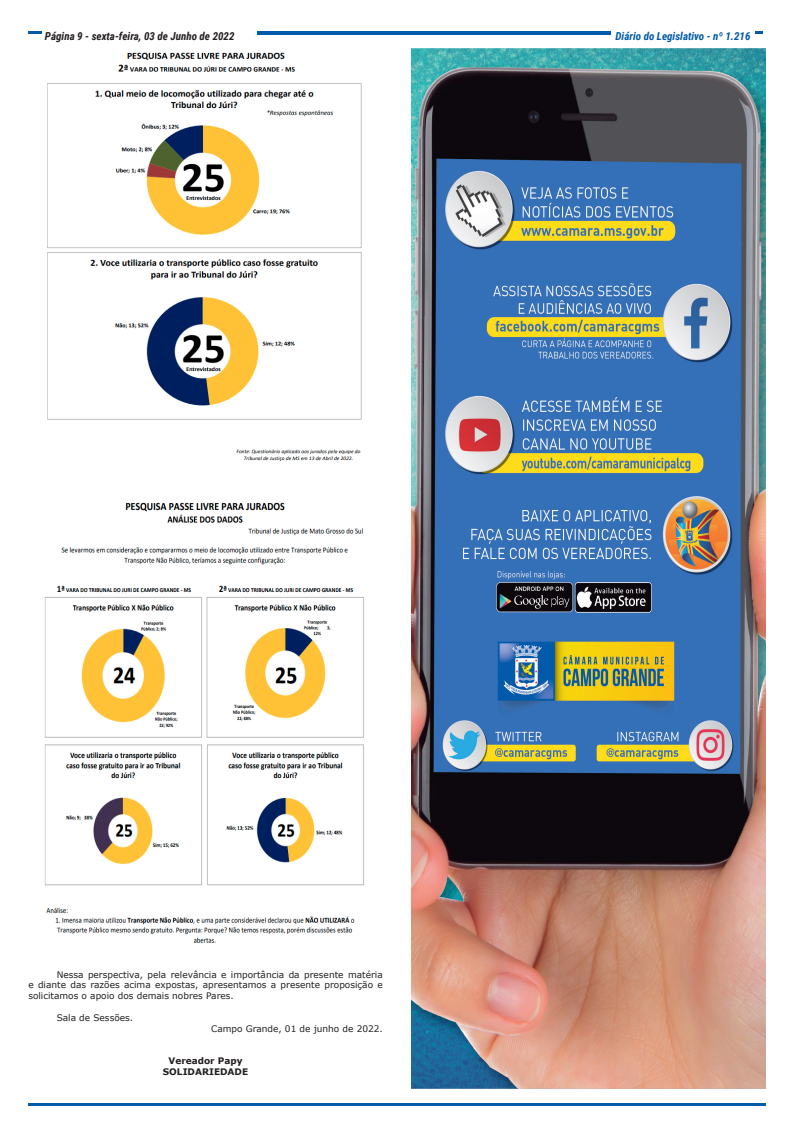
<style>
.page{position:relative;width:794px;height:1134px;background:#fff}
.page>*{position:absolute;margin:0;border:0;box-sizing:border-box;transform-origin:0 0}
.t1{font:italic 700 11px "Roboto Condensed";color:#231f20}
.t2{font:italic 700 11px "Roboto Condensed";color:#015aaa}
.t3{font:9px/10.8px "Verdana";color:#231f20;text-align:justify}
.t4{font:700 9px "Verdana";color:#231f20}
</style>
<div class="page">
<svg style="left:28px;top:31px;width:13px;height:3px"></svg>
<hr style="left:28px;top:1103px;width:737px;height:3px;background:#015aaa">
<svg style="left:755px;top:31px;width:8px;height:3px"></svg>
<hr style="left:257px;top:32px;width:354px;height:3px;background:#015aaa">
<img style="left:47px;top:52px;width:315px;height:409px">
<img style="left:44px;top:502px;width:320px;height:442px">
<img style="left:411px;top:48px;width:354px;height:1041px">
<p class="t1" style="left:45px;top:28px;width:191px">Página 9 - sexta-feira, 03 de Junho de 2022</p>
<p class="t2" style="left:615px;top:28px;width:136px">Diário do Legislativo - nº 1.216</p>
<p class="t3" style="left:28px;top:969px;width:356px;text-indent:28px">Nessa perspectiva, pela relevância e importância da presente matéria e diante das razões acima expostas, apresentamos a presente proposição e solicitamos o apoio dos demais nobres Pares.</p>
<p class="t3" style="left:57px;top:1012px;width:78px">Sala de Sessões.</p>
<p class="t3" style="left:211px;top:1023px;width:173px">Campo Grande, 01 de junho de 2022.</p>
<p class="t4" style="left:168px;top:1054px;width:76px">Vereador Papy</p>
<p class="t4" style="left:163px;top:1065px;width:87px">SOLIDARIEDADE</p>
</div>
